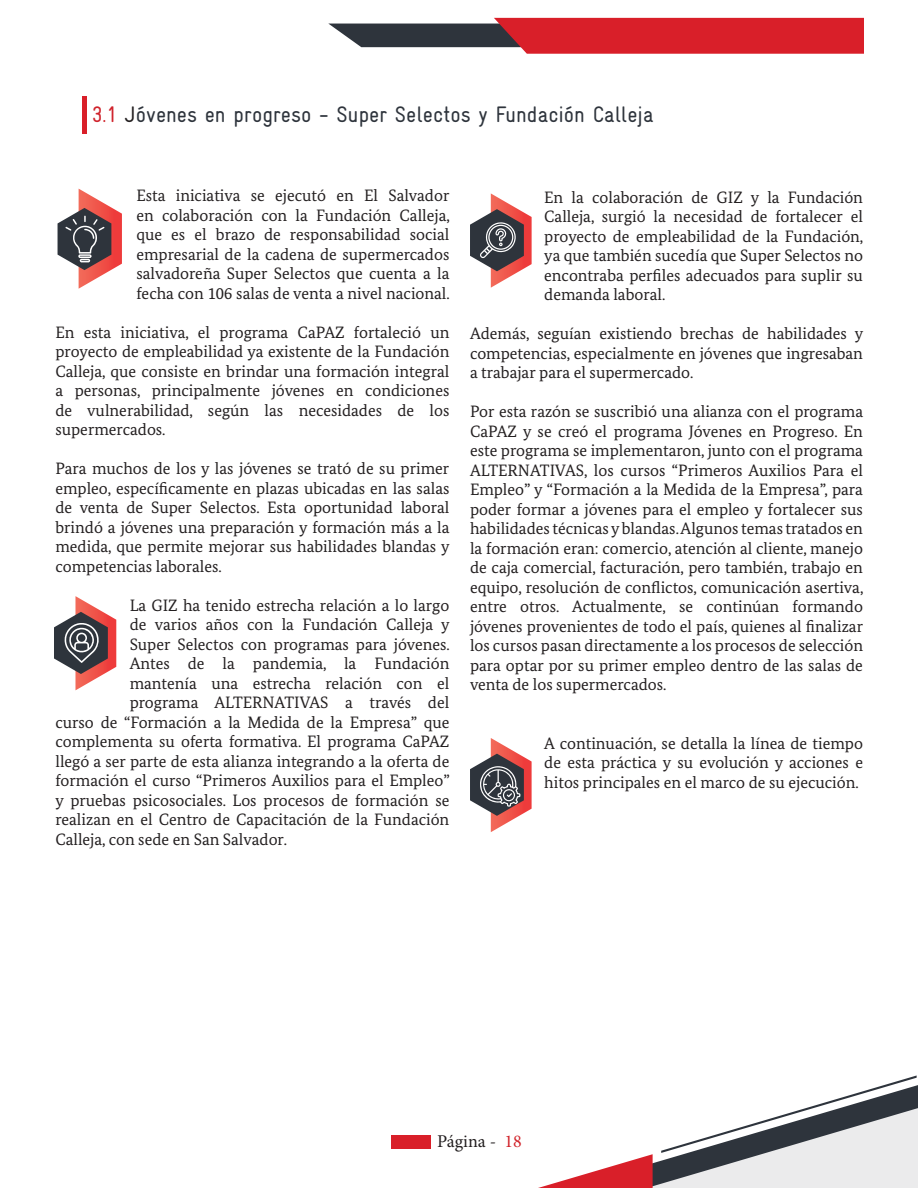
<style>
.page{position:relative;width:918px;height:1188px;background:#fff}
.page>*{position:absolute;margin:0;border:0;box-sizing:border-box;transform-origin:0 0}
.t1{font:condensed 22.5px "Gravur";color:#2e343c}
.t2{font:18px "Minion Pro";color:#231f20}
.t3{font:16.5px/19.5px "Bundes Serif";color:#231f20;text-align:justify}
.s1{color:#d0232c}
.s2{color:#231f20}
.s3{color:#d1232a}
</style>
<div class="page">
<svg style="left:328px;top:18px;width:536px;height:36px;background:#bb434c"></svg>
<div style="left:391px;top:1135px;width:40px;height:14px;background:#d91f29"></div>
<svg style="left:58px;top:189px;width:64px;height:100px"></svg>
<svg style="left:54px;top:596px;width:62px;height:94px"></svg>
<hr style="left:83px;top:96px;width:4px;height:38px;background:#d91f29">
<svg style="left:470px;top:193px;width:62px;height:95px"></svg>
<svg style="left:470px;top:738px;width:62px;height:94px"></svg>
<svg style="left:538px;top:1075px;width:380px;height:113px"></svg>
<h1 class="t1" style="left:92px;top:102px;width:563px"><span class="s1">3.1</span> <span class="s2">J</span>óvenes en progreso - Super Selectos y Fundación Calleja</h1>
<p class="t3" style="left:136px;top:186px;width:315px">Esta iniciativa se ejecutó en El Salvador en colaboración con la Fundación Calleja, que es el brazo de responsabilidad social empresarial de la cadena de supermercados salvadoreña Super Selectos que cuenta a la fecha con 106 salas de venta a nivel nacional.</p>
<p class="t3" style="left:55px;top:322px;width:396px">En esta iniciativa, el programa CaPAZ fortaleció un proyecto de empleabilidad ya existente de la Fundación Calleja, que consiste en brindar una formación integral a personas, principalmente jóvenes en condiciones de vulnerabilidad, según las necesidades de los supermercados.</p>
<p class="t3" style="left:55px;top:459px;width:396px">Para muchos de los y las jóvenes se trató de su primer empleo, específicamente en plazas ubicadas en las salas de venta de Super Selectos. Esta oportunidad laboral brindó a jóvenes una preparación y formación más a la medida, que permite mejorar sus habilidades blandas y competencias laborales.</p>
<p class="t3" style="left:130px;top:595px;width:321px">La GIZ ha tenido estrecha relación a lo largo</p>
<p class="t3" style="left:130px;top:615px;width:322px">de varios años con la Fundación Calleja y</p>
<p class="t3" style="left:130px;top:634px;width:322px">Super Selectos con programas para jóvenes.</p>
<p class="t3" style="left:130px;top:654px;width:321px">Antes de la pandemia, la Fundación</p>
<p class="t3" style="left:130px;top:673px;width:321px">mantenía una estrecha relación con el</p>
<p class="t3" style="left:130px;top:693px;width:321px">programa ALTERNATIVAS a través del</p>
<p class="t3" style="left:55px;top:712px;width:396px">curso de “Formación a la Medida de la Empresa” que</p>
<p class="t3" style="left:55px;top:732px;width:396px">complementa su oferta formativa. El programa CaPAZ</p>
<p class="t3" style="left:55px;top:751px;width:395px">llegó a ser parte de esta alianza integrando a la oferta de</p>
<p class="t3" style="left:55px;top:771px;width:396px">formación el curso “Primeros Auxilios para el Empleo”</p>
<p class="t3" style="left:55px;top:790px;width:396px">y pruebas psicosociales. Los procesos de formación se</p>
<p class="t3" style="left:55px;top:810px;width:395px">realizan en el Centro de Capacitación de la Fundación</p>
<p class="t3" style="left:55px;top:829px;width:233px">Calleja, con sede en San Salvador.</p>
<p class="t3" style="left:544px;top:187px;width:321px">En la colaboración de GIZ y la Fundación Calleja, surgió la necesidad de fortalecer el proyecto de empleabilidad de la Fundación, ya que también sucedía que Super Selectos no encontraba perfiles adecuados para suplir su demanda laboral.</p>
<p class="t3" style="left:470px;top:323px;width:395px">Además, seguían existiendo brechas de habilidades y competencias, especialmente en jóvenes que ingresaban a trabajar para el supermercado.</p>
<p class="t3" style="left:470px;top:401px;width:395px">Por esta razón se suscribió una alianza con el programa CaPAZ y se creó el programa Jóvenes en Progreso. En este programa se implementaron, junto con el programa ALTERNATIVAS, los cursos “Primeros Auxilios Para el Empleo” y “Formación a la Medida de la Empresa”, para poder formar a jóvenes para el empleo y fortalecer sus habilidades técnicas y blandas. Algunos temas tratados en la formación eran: comercio, atención al cliente, manejo de caja comercial, facturación, pero también, trabajo en equipo, resolución de conflictos, comunicación asertiva, entre otros. Actualmente, se continúan formando jóvenes provenientes de todo el país, quienes al finalizar los cursos pasan directamente a los procesos de selección para optar por su primer empleo dentro de las salas de venta de los supermercados.</p>
<p class="t3" style="left:544px;top:733px;width:320px">A continuación, se detalla la línea de tiempo de esta práctica y su evolución y acciones e hitos principales en el marco de su ejecución.</p>
<p class="t2" style="left:437px;top:1129px;width:86px">Página - <span class="s3">18</span></p>
</div>
